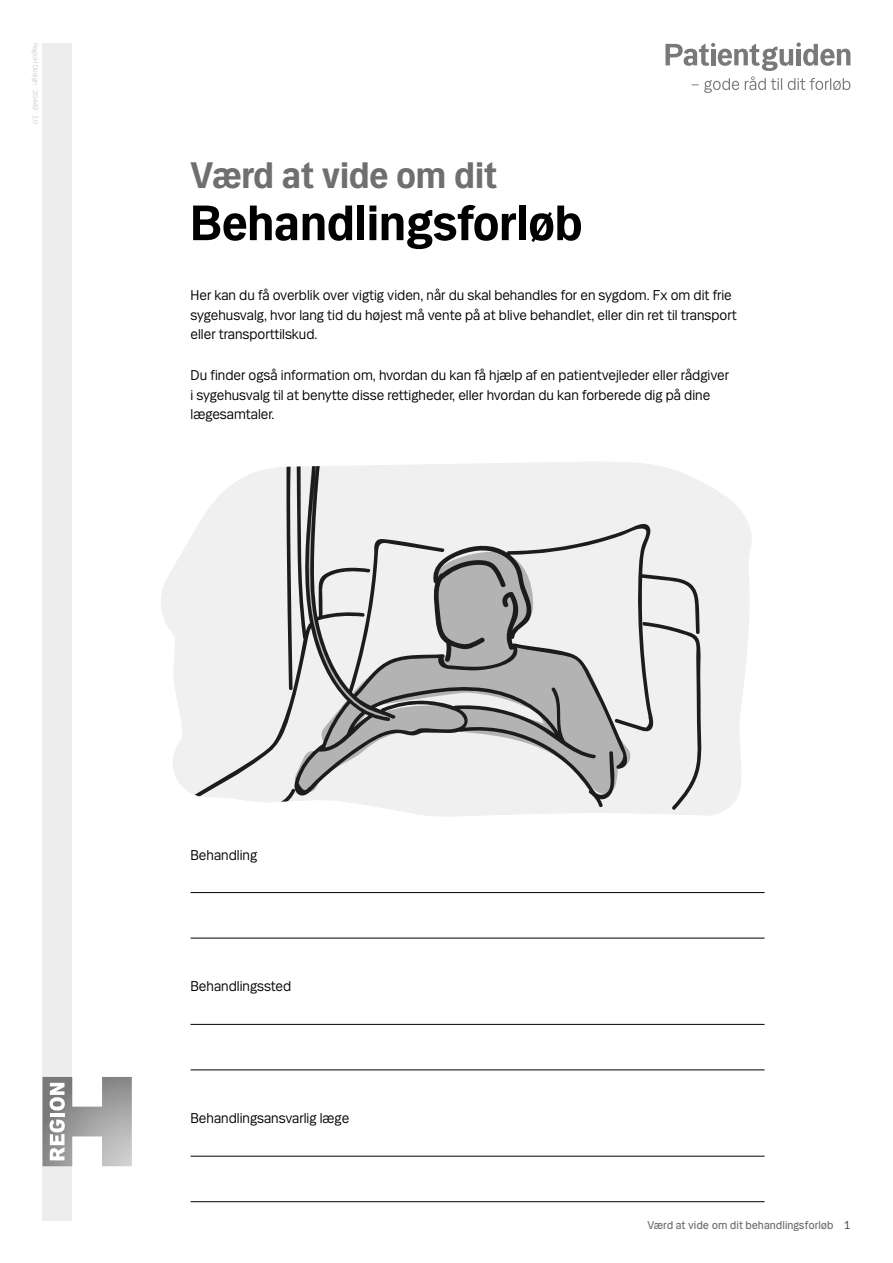
<style>
.page{position:relative;width:893px;height:1263px;background:#fff}
.page>*{position:absolute;margin:0;border:0;box-sizing:border-box;transform-origin:0 0}
.overskrift_1{font:700 52.5px "Mari";color:#000}
.overskrift_1-2{font:700 39px "Mari";color:#706f6f}
.brød{font:15px/19.5px "Mari";color:#000}
.t1{font:12px "Mari";color:#706f6f}
.t2{font:300 7.5px "Mari";color:#c1c0c0}
.s1{color:#3c3c3b}
</style>
<div class="page">
<div style="left:43px;top:43px;width:29px;height:1177px;background:#ededed"></div>
<svg style="left:665px;top:43px;width:185px;height:50px"></svg>
<hr style="left:191px;top:892px;width:574px;height:1px;background:#000">
<hr style="left:191px;top:938px;width:574px;height:1px;background:#000">
<hr style="left:191px;top:1024px;width:574px;height:1px;background:#000">
<hr style="left:191px;top:1070px;width:574px;height:1px;background:#000">
<hr style="left:191px;top:1156px;width:574px;height:1px;background:#000">
<hr style="left:191px;top:1201px;width:574px;height:1px;background:#000">
<svg style="left:43px;top:1077px;width:89px;height:89px"></svg>
<svg style="left:161px;top:488px;width:591px;height:329px;fill:#f0f0f0"></svg>
<svg style="left:168px;top:481px;width:544px;height:335px;fill:#f0f0f0"></svg>
<svg style="left:642px;top:622px;width:61px;height:189px"></svg>
<svg style="left:175px;top:462px;width:525px;height:347px;fill:#f0f0f0"></svg>
<svg style="left:278px;top:787px;width:18px;height:20px"></svg>
<p class="t2" style="left:40px;top:43px;width:83px;rotate:90deg">RegioH Design . 20449 . 1.0</p>
<h1 class="overskrift_1-2" style="left:189px;top:152px;width:309px">Værd at vide om dit</h1>
<h1 class="overskrift_1" style="left:189px;top:192px;width:394px">Behandlingsforløb</h1>
<p class="brød" style="left:191px;top:285px;width:548px">Her kan du få overblik over vigtig viden, når du skal behandles for en sygdom. Fx om dit frie sygehusvalg, hvor lang tid du højest må vente på at blive behandlet, eller din ret til transport eller transporttilskud.</p>
<p class="brød" style="left:191px;top:365px;width:540px">Du finder også information om, hvordan du kan få hjælp af en patientvejleder eller rådgiver i sygehusvalg til at benytte disse rettigheder, eller hvordan du kan forberede dig på dine lægesamtaler.</p>
<p class="brød" style="left:191px;top:844px;width:68px">Behandling</p>
<p class="brød" style="left:191px;top:976px;width:102px">Behandlingssted</p>
<p class="brød" style="left:191px;top:1108px;width:160px">Behandlingsansvarlig læge</p>
<p class="t1" style="left:647px;top:1218px;width:205px">Værd at vide om dit behandlingsforløb <span class="s1">1</span></p>
</div>
